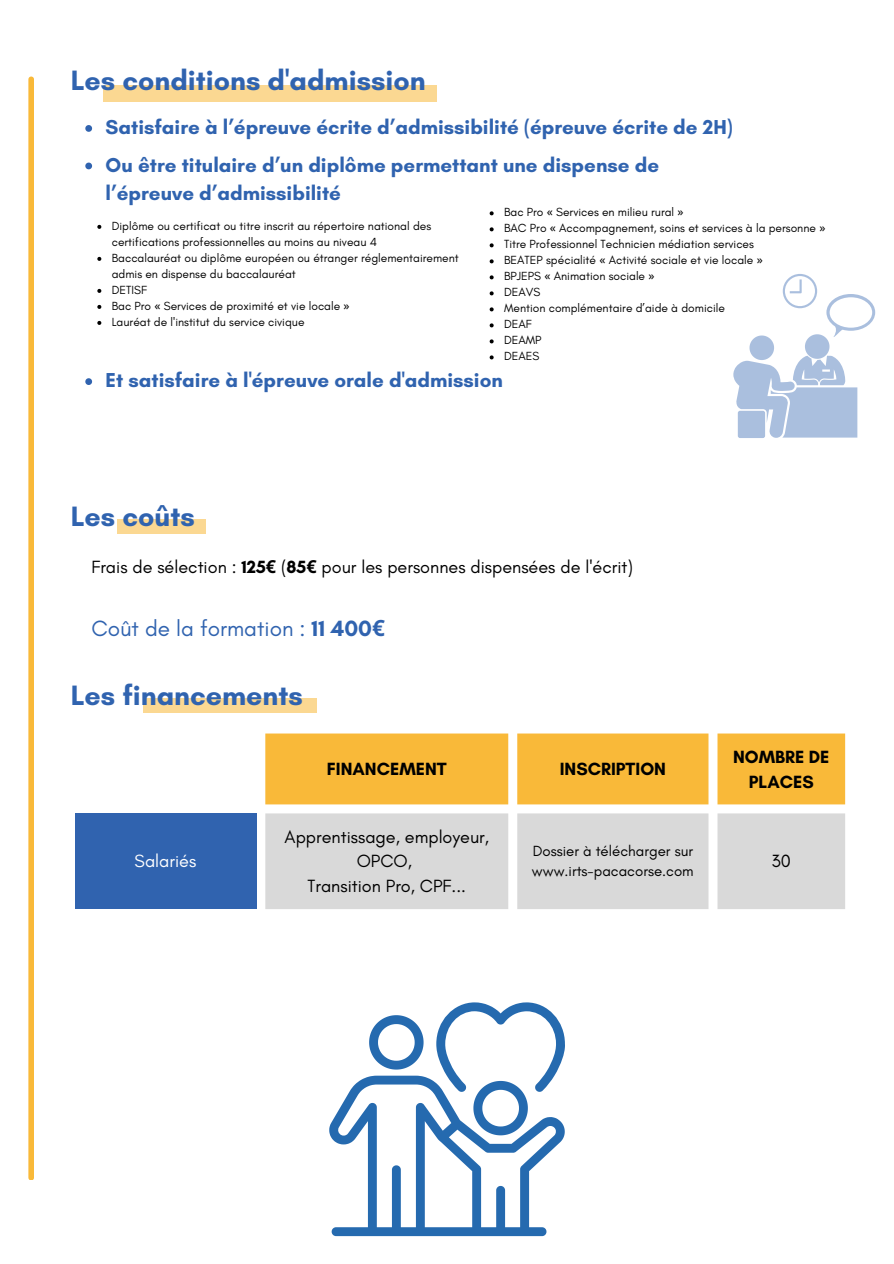
<style>
.page{position:relative;width:894px;height:1264px;background:#fff}
.page>*{position:absolute;margin:0;border:0;box-sizing:border-box;transform-origin:0 0}
.t1{font:700 28.5px "Glacial Indifference";color:#3063af}
.t2{font:22.5px "Glacial Indifference";color:#3063af}
.t3{font:700 20.55px/28.2px "Glacial Indifference";color:#3063af}
.t4{font:18px/24.8px "Glacial Indifference";color:#000;text-align:center}
.t5{font:700 18px/24.8px "Glacial Indifference";color:#000;text-align:center}
.t6{font:18px "Glacial Indifference";color:#fff}
.t7{font:15px/20.2px "Glacial Indifference";color:#000}
.t8{font:12px/16px "Glacial Indifference";color:#000}
.s1{font-family:"Noto Sans"}
.s2{font-weight:700}
.s3{font-family:"Noto Sans";font-weight:700}
</style>
<div class="page">
<div style="left:104px;top:85px;width:333px;height:17px;background:#fbd892"></div>
<svg style="left:489px;top:211px;width:4px;height:4px"></svg>
<svg style="left:489px;top:227px;width:4px;height:4px"></svg>
<svg style="left:489px;top:243px;width:4px;height:4px"></svg>
<svg style="left:489px;top:259px;width:4px;height:4px"></svg>
<svg style="left:489px;top:275px;width:4px;height:4px"></svg>
<svg style="left:489px;top:291px;width:4px;height:4px"></svg>
<svg style="left:489px;top:307px;width:4px;height:4px"></svg>
<svg style="left:489px;top:323px;width:4px;height:4px"></svg>
<svg style="left:489px;top:339px;width:4px;height:4px"></svg>
<svg style="left:489px;top:355px;width:4px;height:4px"></svg>
<svg style="left:733px;top:274px;width:141px;height:164px"></svg>
<svg style="left:28px;top:76px;width:6px;height:1104px;background:#f9bd46"></svg>
<div style="left:265px;top:733px;width:579px;height:71px;background:#f9b939"></div>
<div style="left:75px;top:813px;width:181px;height:96px;background:#3063af"></div>
<div style="left:265px;top:813px;width:579px;height:96px;background:#d9d9d9"></div>
<svg style="left:329px;top:1002px;width:236px;height:234px"></svg>
<div style="left:117px;top:519px;width:89px;height:15px;background:#fbd892"></div>
<div style="left:143px;top:698px;width:174px;height:14px;background:#fbd892"></div>
<svg style="left:85px;top:378px;width:7px;height:7px"></svg>
<svg style="left:97px;top:225px;width:4px;height:4px"></svg>
<svg style="left:97px;top:257px;width:4px;height:4px"></svg>
<svg style="left:97px;top:289px;width:4px;height:4px"></svg>
<svg style="left:97px;top:305px;width:4px;height:4px"></svg>
<svg style="left:97px;top:321px;width:4px;height:4px"></svg>
<svg style="left:85px;top:125px;width:7px;height:7px"></svg>
<svg style="left:85px;top:163px;width:7px;height:6px"></svg>
<p class="t1" style="left:71px;top:63px;width:356px">Les conditions d'admission</p>
<p class="t3" style="left:106px;top:113px;width:628px">Satisfaire à l’épreuve écrite d’admissibilité (épreuve écrite de 2H)</p>
<p class="t3" style="left:106px;top:150px;width:554px">Ou être titulaire d’un diplôme permettant une dispense de l’épreuve d’admissibilité</p>
<p class="t8" style="left:112px;top:218px;width:321px">Diplôme ou certificat ou titre inscrit au répertoire national des certifications professionnelles au moins au niveau 4</p>
<p class="t8" style="left:112px;top:250px;width:348px">Baccalauréat ou diplôme européen ou étranger réglementairement admis en dispense du baccalauréat</p>
<p class="t8" style="left:112px;top:282px;width:37px">DETISF</p>
<p class="t8" style="left:112px;top:298px;width:239px">Bac Pro <span class="s1">«</span> Services de proximité et vie locale <span class="s1">»</span></p>
<p class="t8" style="left:112px;top:314px;width:194px">Lauréat de l'institut du service civique</p>
<h1 class="t8" style="left:504px;top:204px;width:181px">Bac Pro <span class="s1">«</span> Services en milieu rural <span class="s1">»</span></h1>
<p class="t8" style="left:504px;top:220px;width:323px">BAC Pro <span class="s1">«</span> Accompagnement, soins et services à la personne <span class="s1">»</span></p>
<p class="t8" style="left:504px;top:236px;width:251px">Titre Professionnel Technicien médiation services</p>
<p class="t8" style="left:504px;top:252px;width:260px">BEATEP spécialité <span class="s1">«</span> Activité sociale et vie locale <span class="s1">»</span></p>
<p class="t8" style="left:504px;top:268px;width:152px">BPJEPS <span class="s1">«</span> Animation sociale <span class="s1">»</span></p>
<p class="t8" style="left:504px;top:284px;width:38px">DEAVS</p>
<p class="t8" style="left:504px;top:300px;width:222px">Mention complémentaire d’aide à domicile</p>
<p class="t8" style="left:504px;top:316px;width:29px">DEAF</p>
<p class="t8" style="left:504px;top:332px;width:39px">DEAMP</p>
<p class="t8" style="left:504px;top:348px;width:37px">DEAES</p>
<h1 class="t3" style="left:106px;top:366px;width:398px">Et satisfaire à l'épreuve orale d'admission</h1>
<h3 class="t1" style="left:71px;top:499px;width:126px">Les coûts</h3>
<h2 class="t4" style="left:91px;top:554px;width:543px">Frais de sélection : <span class="s2">125</span><span class="s3">€</span> (<span class="s2">85</span><span class="s3">€</span> pour les personnes dispensées de l'écrit)</h2>
<h1 class="t2" style="left:91px;top:615px;width:295px">Coût de la formation : <span class="s2">11 400</span><span class="s3">€</span></h1>
<p class="t1" style="left:71px;top:678px;width:233px">Les financements</p>
<p class="t5" style="left:327px;top:756px;width:121px">FINANCEMENT</p>
<p class="t5" style="left:559px;top:756px;width:108px">INSCRIPTION</p>
<p class="t5" style="left:733px;top:744px;width:98px">NOMBRE DE<br>PLACES</p>
<p class="t6" style="left:135px;top:850px;width:63px">Salariés</p>
<p class="t4" style="left:284px;top:824px;width:206px">Apprentissage, employeur,<br>OPCO,</p>
<p class="t4" style="left:307px;top:873px;width:160px">Transition Pro, CPF...</p>
<p class="t7" style="left:532px;top:840px;width:163px">Dossier à télécharger sur www.irts-pacacorse.com</p>
<p class="t4" style="left:771px;top:848px;width:21px">30</p>
</div>
